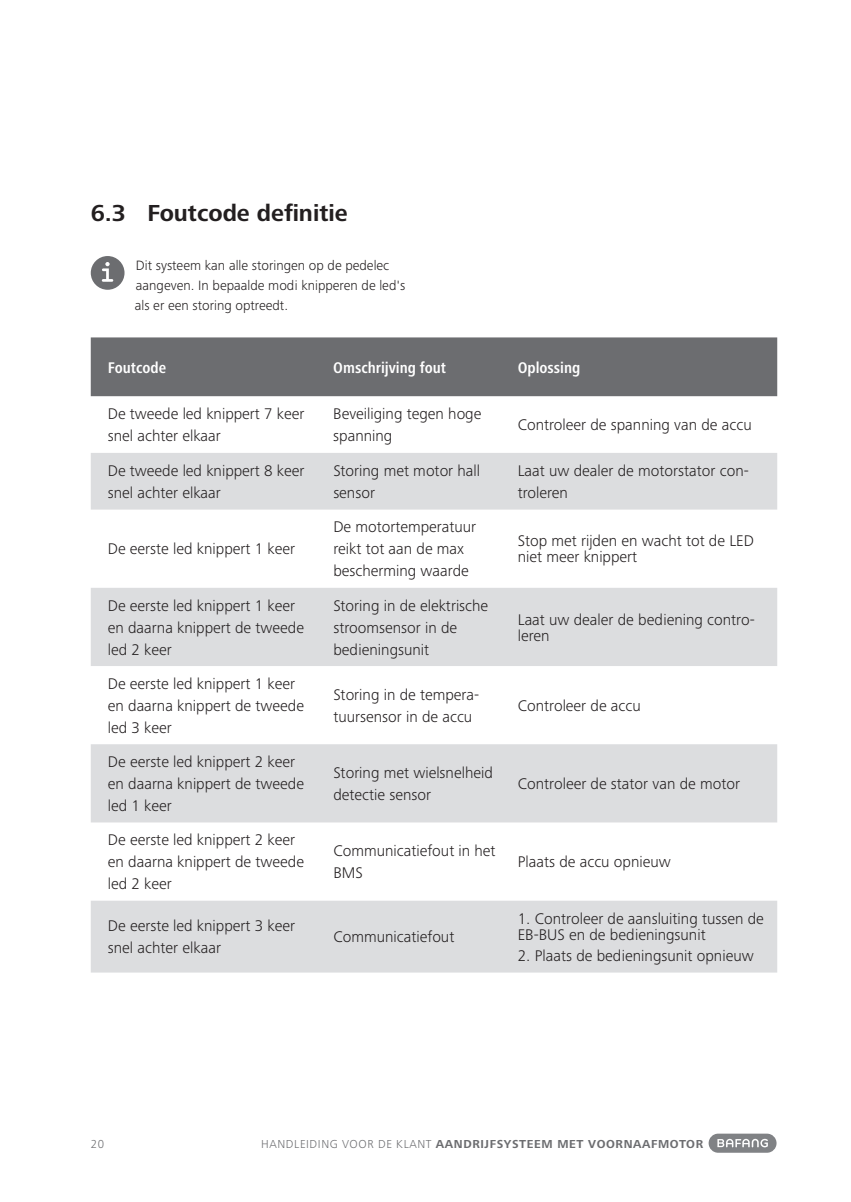
<style>
.page{position:relative;width:851px;height:1202px;background:#fff}
.page>*{position:absolute;margin:0;border:0;box-sizing:border-box;transform-origin:0 0}
.t1{font:700 24px "Frutiger Next Pro";color:#231f20}
.t2{font:300 16px/22px "Frutiger Next Pro";color:#231f20}
.t3{font:700 condensed 16px "Frutiger Next Pro";color:#fff}
.t4{font:300 14px/20px "Frutiger Next Pro";color:#231f20}
.t5{font:700 12px "Frutiger Next Pro";letter-spacing:.05em;color:#6c6d70}
.t6{font:300 12px "Frutiger Next Pro";color:#6c6d70}
.s1{font-weight:300}
</style>
<div class="page">
<div style="left:708px;top:1134px;width:68px;height:19px;background:#808285;border-radius:10px"></div>
<svg style="left:717px;top:1139px;width:50px;height:8px"></svg>
<div style="left:91px;top:256px;width:33px;height:34px;background:#6c6d70;border-radius:50%"></div>
<svg style="left:102px;top:262px;width:11px;height:20px"></svg>
<div style="left:91px;top:337px;width:686px;height:59px;background:#6c6d70"></div>
<svg style="left:91px;top:453px;width:686px;height:519px;fill:#dcdddf"></svg>
<h1 class="t1" style="left:91px;top:200px;width:258px">6.3 Foutcode definitie</h1>
<p class="t4" style="left:135px;top:255px;width:272px">Dit systeem kan alle storingen op de pedelec aangeven. In bepaalde modi knipperen de led's als er een storing optreedt.</p>
<p class="t3" style="left:108px;top:358px;width:60px">Foutcode</p>
<p class="t3" style="left:333px;top:358px;width:114px">Omschrijving fout</p>
<p class="t3" style="left:517px;top:358px;width:64px">Oplossing</p>
<p class="t2" style="left:108px;top:403px;width:198px">De tweede led knippert 7 keer snel achter elkaar</p>
<p class="t2" style="left:333px;top:403px;width:150px">Beveiliging tegen hoge spanning</p>
<p class="t2" style="left:517px;top:414px;width:235px">Controleer de spanning van de accu</p>
<p class="t2" style="left:108px;top:460px;width:198px">De tweede led knippert 8 keer snel achter elkaar</p>
<p class="t2" style="left:333px;top:460px;width:148px">Storing met motor hall sensor</p>
<p class="t2" style="left:517px;top:460px;width:232px">Laat uw dealer de motorstator con&shy;troleren</p>
<p class="t2" style="left:108px;top:538px;width:189px">De eerste led knippert 1 keer</p>
<p class="t2" style="left:333px;top:516px;width:144px">De motortemperatuur reikt tot aan de max bescherming waarde</p>
<p class="t2" style="left:108px;top:594px;width:198px">De eerste led knippert 1 keer en daarna knippert de tweede led 2 keer</p>
<p class="t2" style="left:333px;top:594px;width:156px">Storing in de elektrische stroomsensor in de bedieningsunit</p>
<p class="t2" style="left:517px;top:533px;width:237px;line-height:16px">Stop met rijden en wacht tot de LED niet meer knippert</p>
<p class="t2" style="left:517px;top:611px;width:238px;line-height:16px">Laat uw dealer de bediening contro&shy;leren</p>
<p class="t2" style="left:108px;top:673px;width:198px">De eerste led knippert 1 keer en daarna knippert de tweede led 3 keer</p>
<p class="t2" style="left:333px;top:684px;width:147px">Storing in de tempera&shy;tuursensor in de accu</p>
<p class="t2" style="left:517px;top:695px;width:124px">Controleer de accu</p>
<p class="t2" style="left:108px;top:751px;width:198px">De eerste led knippert 2 keer en daarna knippert de tweede led 1 keer</p>
<p class="t2" style="left:333px;top:762px;width:161px">Storing met wielsnelheid detectie sensor</p>
<p class="t2" style="left:517px;top:773px;width:224px">Controleer de stator van de motor</p>
<p class="t2" style="left:108px;top:829px;width:198px">De eerste led knippert 2 keer en daarna knippert de tweede led 2 keer</p>
<p class="t2" style="left:333px;top:840px;width:164px">Communicatiefout in het<br>BMS</p>
<p class="t2" style="left:517px;top:851px;width:154px">Plaats de accu opnieuw</p>
<p class="t2" style="left:108px;top:915px;width:189px">De eerste led knippert 3 keer snel achter elkaar</p>
<p class="t2" style="left:333px;top:926px;width:122px">Communicatiefout</p>
<p class="t2" style="left:517px;top:910px;width:247px;line-height:16px">1. Controleer de aansluiting tussen de<br>EB-BUS en de bedieningsunit</p>
<p class="t2" style="left:517px;top:945px;width:237px">2. Plaats de bedieningsunit opnieuw</p>
<p class="t6" style="left:91px;top:1137px;width:15px">20</p>
<p class="t5" style="left:261px;top:1137px;width:443px"><span class="s1">HANDLEIDING VOOR DE KLANT</span> AANDRIJFSYSTEEM MET VOORNAAFMOTOR</p>
</div>
